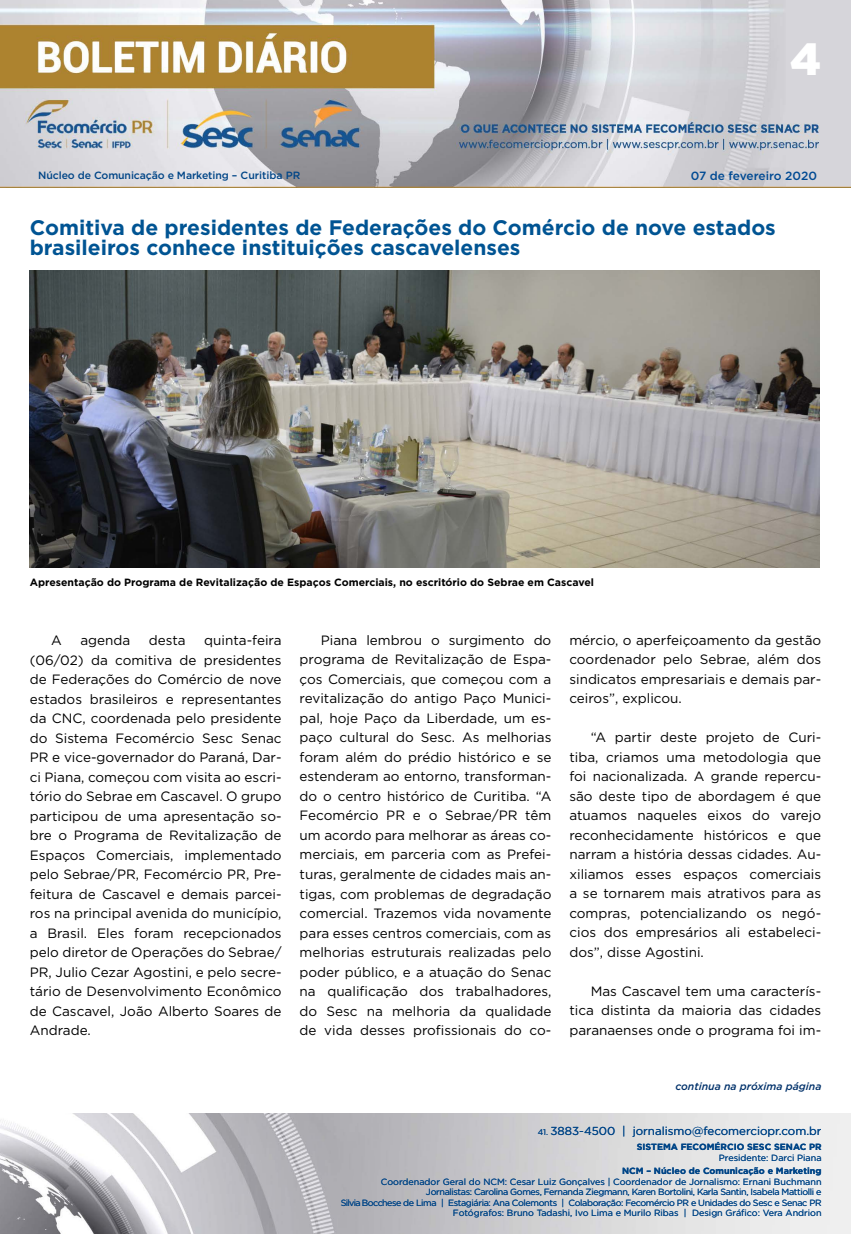
<style>
.page{position:relative;width:851px;height:1234px;background:#fff}
.page>*{position:absolute;margin:0;border:0;box-sizing:border-box;transform-origin:0 0}
.t1{font:900 45px "Gotham";color:#fff}
.t2{font:700 21px/19.5px "Gotham";color:#005493}
.t3{font:13.5px/19.5px "Gotham";color:#000;text-align:justify}
.t4{font:500 11.85px "Gotham";letter-spacing:-.01em;color:#004a93}
.t5{font:11.55px "Gotham";color:#004587}
.t6{font:700 10.5px "Gotham";color:#000}
.t7{font:500 10.5px "Gotham";letter-spacing:-.01em;color:#004587}
.t8{font:italic 500 10.5px "Gotham";color:#01316a}
.t9{font:9px/10.5px "Gotham";letter-spacing:-.04em;color:#004587;text-align:right}
.t10{font:700 9px "Gotham";color:#004587}
.t11{font:9px "Gotham";color:#004587}
.s1{font-size:8.25px}
</style>
<div class="page">
<img style="left:0;top:0;width:850px;height:188px">
<img style="left:0;top:1113px;width:850px;height:120px">
<img style="left:30px;top:270px;width:789px;height:297px">
<p class="t7" style="left:38px;top:168px;width:264px">Núcleo de Comunicação e Marketing – Curitiba PR</p>
<h1 class="t1" style="left:790px;top:28px;width:33px">4</h1>
<p class="t4" style="left:690px;top:167px;width:128px">07 de fevereiro 2020</p>
<h2 class="t2" style="left:30px;top:218px;width:747px">Comitiva de presidentes de Federações do Comércio de nove estados brasileiros conhece instituições cascavelenses</h2>
<p class="t6" style="left:30px;top:575px;width:565px">Apresentação do Programa de Revitalização de Espaços Comerciais, no escritório do Sebrae em Cascavel</p>
<p class="t3" style="left:30px;top:630px;width:253px;text-indent:174px">quinta-feira (06/02) da comitiva de presidentes de Federações do Comércio de nove estados brasileiros e representantes da CNC, coordenada pelo presidente do Sistema Fecomércio Sesc Senac PR e vice-governador do Paraná, Dar&shy;ci Piana, começou com visita ao escri&shy;tório do Sebrae em Cascavel. O grupo participou de uma apresentação so&shy;bre o Programa de Revitalização de Espaços Comerciais, implementado pelo Sebrae/PR, Fecomércio PR, Pre&shy;feitura de Cascavel e demais parcei&shy;ros na principal avenida do município, a Brasil. Eles foram recepcionados pelo diretor de Operações do Sebrae/ PR, Julio Cezar Agostini, e pelo secre&shy;tário de Desenvolvimento Econômico de Cascavel, João Alberto Soares de Andrade.</p>
<p class="t3" style="left:299px;top:630px;width:253px;text-indent:21px">Piana lembrou o surgimento do programa de Revitalização de Espa&shy;ços Comerciais, que começou com a revitalização do antigo Paço Munici&shy;pal, hoje Paço da Liberdade, um es&shy;paço cultural do Sesc. As melhorias foram além do prédio histórico e se estenderam ao entorno, transforman&shy;do o centro histórico de Curitiba. “A Fecomércio PR e o Sebrae/PR têm um acordo para melhorar as áreas co&shy;merciais, em parceria com as Prefei&shy;turas, geralmente de cidades mais an&shy;tigas, com problemas de degradação comercial. Trazemos vida novamente para esses centros comerciais, com as melhorias estruturais realizadas pelo poder público, e a atuação do Senac na qualificação dos trabalhadores, do Sesc na melhoria da qualidade de vida desses profissionais do co-</p>
<p class="t3" style="left:569px;top:629px;width:253px">mércio, o aperfeiçoamento da gestão coordenador pelo Sebrae, além dos sindicatos empresariais e demais par&shy;ceiros”, explicou.</p>
<p class="t3" style="left:51px;top:630px;width:12px">A</p>
<p class="t3" style="left:80px;top:630px;width:51px">agenda</p>
<p class="t3" style="left:149px;top:630px;width:38px">desta</p>
<p class="t3" style="left:569px;top:727px;width:253px;text-indent:21px">“A partir deste projeto de Curi&shy;tiba, criamos uma metodologia que foi nacionalizada. A grande repercu&shy;são deste tipo de abordagem é que atuamos naqueles eixos do varejo reconhecidamente históricos e que narram a história dessas cidades. Au&shy;xiliamos esses espaços comerciais a se tornarem mais atrativos para as compras, potencializando os negó&shy;cios dos empresários ali estabeleci&shy;dos”, disse Agostini.</p>
<p class="t3" style="left:569px;top:980px;width:253px;text-indent:21px">Mas Cascavel tem uma caracterís&shy;tica distinta da maioria das cidades paranaenses onde o programa foi im-</p>
<p class="t8" style="left:675px;top:1079px;width:148px">continua na próxima página</p>
<p class="t5" style="left:537px;top:1123px;width:285px"><span class="s1">41.</span> 3883-4500 | jornalismo@fecomerciopr.com.br</p>
<p class="t10" style="left:636px;top:1140px;width:186px">SISTEMA FECOMÉRCIO SESC SENAC PR</p>
<p class="t11" style="left:718px;top:1151px;width:104px">Presidente: Darci Piana</p>
<p class="t10" style="left:622px;top:1164px;width:201px">NCM – Núcleo de Comunicação e Marketing</p>
<p class="t9" style="left:341px;top:1175px;width:482px">Coordenador Geral do NCM: Cesar Luiz Gonçalves | Coordenador de Jornalismo: Ernani Buchmann Jornalistas: Carolina Gomes, Fernanda Ziegmann, Karen Bortolini, Karla Santin, Isabela Mattiolli e<br>Silvia Bocchese de Lima | Estagiária: Ana Colemonts | Colaboração: Fecomércio PR e Unidades do Sesc e Senac PR Fotógrafos: Bruno Tadashi, Ivo Lima e Murilo Ribas | Design Gráfico: Vera Andrion</p>
</div>
